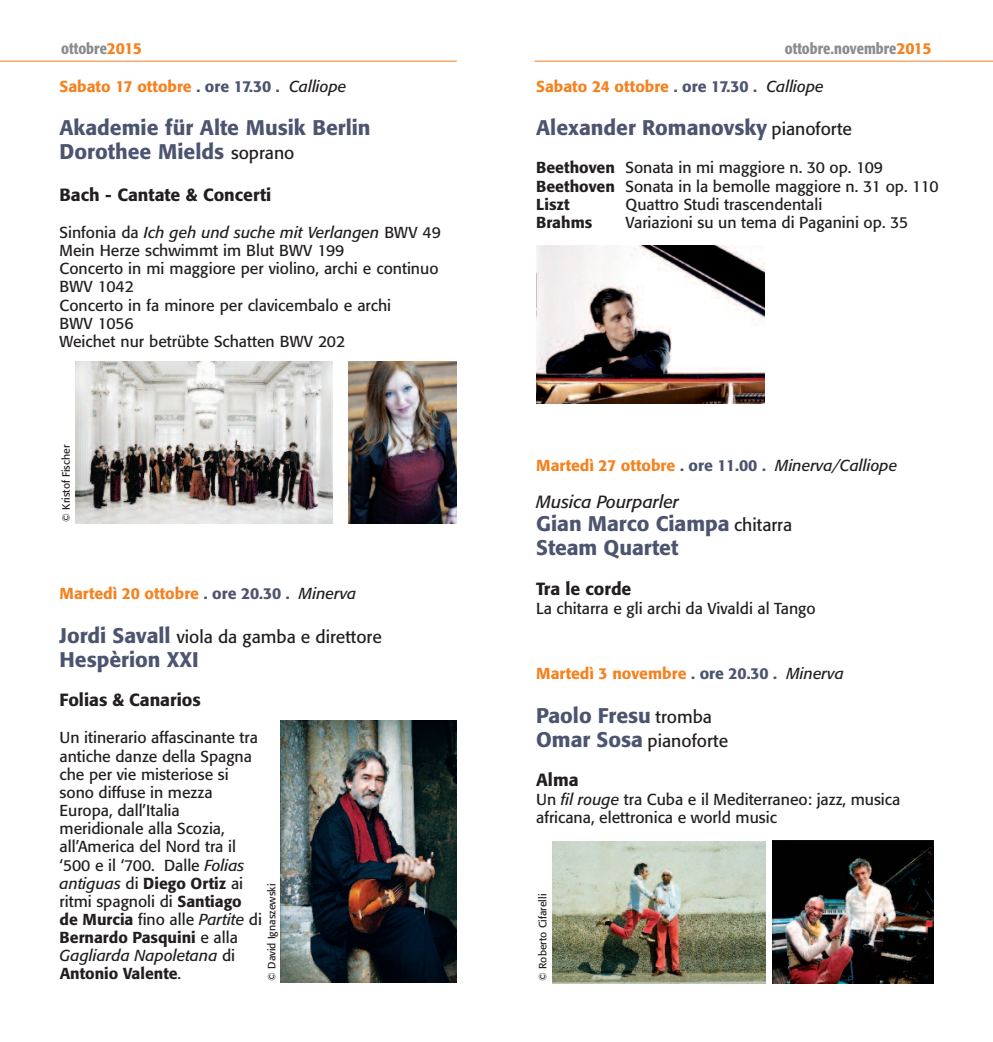
<style>
.page{position:relative;width:993px;height:1042px;background:#fff}
.page>*{position:absolute;margin:0;border:0;box-sizing:border-box;transform-origin:0 0}
.t1{font:500 21px/24.2px "Formata";color:#4c546f}
.t2{font:17.5px "Formata";color:#231f20}
.t3{font:500 17.5px "Formata";color:#231f20}
.t4{font:italic 17.5px "Formata";color:#231f20}
.t5{font:15.75px/18.2px "Formata";color:#231f20}
.t6{font:500 15.75px "Formata";color:#f58220}
.t7{font:500 condensed 15.75px "Formata";color:#8a8c8f}
.t8{font:500 15.75px "Formata";color:#231f20}
.t9{font:10.5px "Formata";color:#231f20}
.s1{font-stretch:normal;color:#f58220}
.s2{color:#4c546f}
.s3{font-weight:400;font-style:italic;color:#231f20}
.s4{font-weight:400;font-size:17.5px;color:#231f20}
.s5{font-style:italic}
.s6{font-weight:500}
.s7{font-weight:500;font-size:21px;color:#4c546f}
</style>
<div class="page">
<hr style="left:534px;top:61px;width:458px;height:1px;background:#f58220">
<hr style="left:0;top:61px;width:456px;height:1px;background:#f58220">
<img style="left:75px;top:362px;width:257px;height:161px">
<img style="left:280px;top:720px;width:176px;height:262px">
<img style="left:348px;top:362px;width:108px;height:161px">
<img style="left:536px;top:245px;width:228px;height:159px">
<img style="left:552px;top:841px;width:213px;height:142px">
<img style="left:772px;top:840px;width:161px;height:143px">
<p class="t7" style="left:61px;top:43px;width:82px">ottobre<span class="s1">2015</span></p>
<p class="t7" style="left:784px;top:43px;width:148px">ottobre.novembre<span class="s1">2015</span></p>
<p class="t6" style="left:60px;top:80px;width:288px">Sabato 17 ottobre <span class="s2">. ore 17.30 .</span> <span class="s3">Calliope</span></p>
<h1 class="t1" style="left:60px;top:118px;width:312px">Akademie für Alte Musik Berlin<br>Dorothee Mields <span class="s4">soprano</span></h1>
<p class="t3" style="left:60px;top:187px;width:213px">Bach - Cantate &amp; Concerti</p>
<p class="t5" style="left:60px;top:225px;width:383px">Sinfonia da <span class="s5">Ich geh und suche mit Verlangen</span> BWV 49<br>Mein Herze schwimmt im Blut BWV 199<br>Concerto in mi maggiore per violino, archi e continuo BWV 1042<br>Concerto in fa minore per clavicembalo e archi<br>BWV 1056<br>Weichet nur betrübte Schatten BWV 202</p>
<p class="t6" style="left:536px;top:80px;width:289px">Sabato 24 ottobre <span class="s2">. ore 17.30 .</span> <span class="s3">Calliope</span></p>
<h1 class="t1" style="left:536px;top:118px;width:317px">Alexander Romanovsky <span class="s4">pianoforte</span></h1>
<p class="t5" style="left:536px;top:160px;width:403px"><span class="s6">Beethoven</span> Sonata in mi maggiore n. 30 op. 109<br><span class="s6">Beethoven</span> Sonata in la bemolle maggiore n. 31 op. 110<br><span class="s6">Liszt</span></p>
<p class="t5" style="left:625px;top:196px;width:198px">Quattro Studi trascendentali</p>
<p class="t8" style="left:536px;top:216px;width:58px">Brahms</p>
<p class="t5" style="left:625px;top:215px;width:284px">Variazioni su un tema di Paganini op. 35</p>
<p class="t9" style="left:62px;top:521px;width:78px;rotate:-90deg">© Kristof Fischer</p>
<p class="t6" style="left:536px;top:458px;width:362px">Martedì 27 ottobre <span class="s2">. ore 11.00 .</span> <span class="s3">Minerva/Calliope</span></p>
<p class="t4" style="left:536px;top:494px;width:144px">Musica Pourparler</p>
<h1 class="t1" style="left:536px;top:513px;width:257px">Gian Marco Ciampa <span class="s4">chitarra<br></span>Steam Quartet</h1>
<p class="t3" style="left:536px;top:581px;width:97px">Tra le corde</p>
<p class="t5" style="left:536px;top:600px;width:281px">La chitarra e gli archi da Vivaldi al Tango</p>
<p class="t6" style="left:60px;top:587px;width:298px">Martedì 20 ottobre <span class="s2">. ore 20.30 .</span> <span class="s3">Minerva</span></p>
<p class="t2" style="left:60px;top:629px;width:324px"><span class="s7">Jordi Savall</span> viola da gamba e direttore</p>
<h1 class="t1" style="left:60px;top:649px;width:141px">Hespèrion XXI</h1>
<p class="t3" style="left:60px;top:693px;width:143px">Folias &amp; Canarios</p>
<p class="t5" style="left:60px;top:730px;width:204px">Un itinerario affascinante tra antiche danze della Spagna che per vie misteriose si sono diffuse in mezza<br>Europa, dall’Italia meridionale alla Scozia, all’America del Nord tra il ‘500 e il ‘700. Dalle <span class="s5">Folias antiguas</span> di <span class="s6">Diego Ortiz</span> ai ritmi spagnoli di <span class="s6">Santiago de Murcia</span> fino alle <span class="s5">Partite</span> di<br><span class="s6">Bernardo Pasquini</span> e alla<br><span class="s5">Gagliarda Napoletana</span> di<br><span class="s6">Antonio Valente</span>.</p>
<p class="t6" style="left:536px;top:667px;width:309px">Martedì 3 novembre <span class="s2">. ore 20.30 .</span> <span class="s3">Minerva</span></p>
<h1 class="t1" style="left:536px;top:705px;width:177px">Paolo Fresu <span class="s4">tromba</span></h1>
<p class="t2" style="left:536px;top:733px;width:193px"><span class="s7">Omar Sosa</span> pianoforte</p>
<p class="t3" style="left:536px;top:772px;width:44px">Alma</p>
<p class="t5" style="left:536px;top:792px;width:365px">Un <span class="s5">fil rouge</span> tra Cuba e il Mediterraneo: jazz, musica africana, elettronica e world music</p>
<p class="t9" style="left:267px;top:980px;width:98px;rotate:-90deg">© David Ignaszewski</p>
<p class="t9" style="left:538px;top:980px;width:89px;rotate:-90deg">© Roberto Cifarelli</p>
</div>
